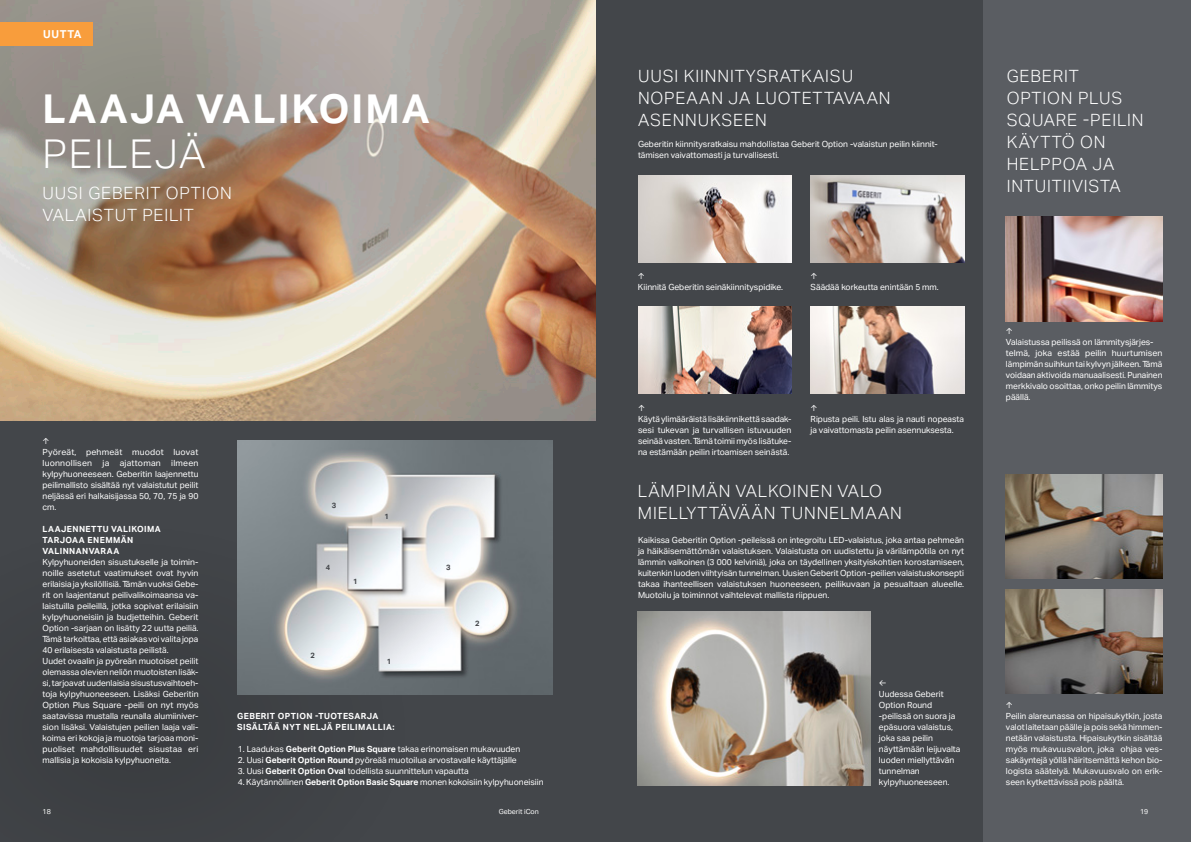
<style>
.page{position:relative;width:1191px;height:842px;background:#fff}
.page>*{position:absolute;margin:0;border:0;box-sizing:border-box;transform-origin:0 0}
.Header_40_45_light_all_caps_white{font:700 40px/45px "Aktiv Grotesk Geberit";letter-spacing:.05em;color:#fff}
.Subheader_17_22_light_all_cap{font:300 17px/22px "Aktiv Grotesk Geberit";letter-spacing:.05em;color:#fff}
.Body_header_8_5_11_bold_all_caps{font:700 11px "Aktiv Grotesk Geberit";letter-spacing:.055em;color:#fff}
.Body_copy_8_5_11_regular_block{font:8.5px/11px "Aktiv Grotesk Geberit";color:#fff}
.Body_header_8_5_11_bold_all_caps_B13{font:700 8.5px/11px "Aktiv Grotesk Geberit";letter-spacing:.05em;color:#fff}
.Image_number_white{font:700 7.5px "Aktiv Grotesk Geberit";color:#43464a}
.t1{font:7px "Aktiv Grotesk Geberit";color:#fff}
.s1{font-weight:300}
.s2{font-weight:700}
</style>
<div class="page">
<div style="left:595px;top:0;width:596px;height:842px;background:#43464a"></div>
<div style="left:984px;top:0;width:207px;height:842px;background:#5a5d62"></div>
<img style="left:638px;top:175px;width:153px;height:87px">
<img style="left:810px;top:175px;width:154px;height:87px">
<img style="left:638px;top:307px;width:153px;height:87px">
<img style="left:810px;top:307px;width:154px;height:87px">
<img style="left:638px;top:611px;width:232px;height:174px">
<img style="left:1006px;top:217px;width:156px;height:104px">
<img style="left:1006px;top:474px;width:156px;height:105px">
<img style="left:1006px;top:589px;width:156px;height:104px">
<div style="left:0;top:421px;width:595px;height:421px;background:#43464a"></div>
<img style="left:115px;top:521px;width:298px;height:225px">
<img style="left:0;top:0;width:595px;height:421px">
<img style="left:0;top:0;width:441px;height:369px">
<img style="left:238px;top:441px;width:315px;height:253px">
<div style="left:0;top:22px;width:92px;height:24px;background:#f89d3c"></div>
<p class="Body_header_8_5_11_bold_all_caps" style="left:43px;top:27px;width:40px">UUTTA</p>
<p class="Header_40_45_light_all_caps_white" style="left:43px;top:85px;width:389px">LAAJA VALIKOIMA<br><span class="s1">PEILEJÄ</span></p>
<p class="Subheader_17_22_light_all_cap" style="left:43px;top:182px;width:191px">UUSI GEBERIT OPTION</p>
<p class="Subheader_17_22_light_all_cap" style="left:43px;top:204px;width:153px">VALAISTUT PEILIT</p>
<p class="Body_copy_8_5_11_regular_block" style="left:43px;top:436px;width:157px">↑<br>Pyöreät, pehmeät muodot luovat luonnollisen ja ajattoman ilmeen kylpyhuoneeseen. Geberitin laajennettu peilimallisto sisältää nyt valaistutut peilit neljässä eri halkaisijassa 50, 70, 75 ja 90 cm.</p>
<p class="Body_header_8_5_11_bold_all_caps_B13" style="left:43px;top:524px;width:120px">LAAJENNETTU VALIKOIMA<br>TARJOAA ENEMMÄN<br>VALINNANVARAA</p>
<p class="Body_copy_8_5_11_regular_block" style="left:43px;top:557px;width:157px;text-align:justify">Kylpyhuoneiden sisustukselle ja toimin&shy;noille asetetut vaatimukset ovat hyvin erilaisia ja yksilöllisiä. Tämän vuoksi Gebe&shy;rit on laajentanut peilivalikoimaansa va&shy;laistuilla peileillä, jotka sopivat erilaisiin kylpyhuoneisiin ja budjetteihin. Geberit Option -sarjaan on lisätty 22 uutta peiliä.<br>Tämä tarkoittaa, että asiakas voi valita jopa 40 erilaisesta valaistusta peilistä.</p>
<p class="Body_copy_8_5_11_regular_block" style="left:43px;top:656px;width:157px;text-align:justify">Uudet ovaalin ja pyöreän muotoiset peilit olemassa olevien neliön muotoisten lisäk&shy;si, tarjoavat uudenlaisia sisustusvaihtoeh&shy;toja kylpyhuoneeseen. Lisäksi Geberitin Option Plus Square -peili on nyt myös saatavissa mustalla reunalla alumiiniver&shy;sion lisäksi. Valaistujen peilien laaja vali&shy;koima eri kokoja ja muotoja tarjoaa moni&shy;puoliset mahdollisuudet sisustaa eri mallisia ja kokoisia kylpyhuoneita.</p>
<p class="Image_number_white" style="left:332px;top:501px;width:6px">3</p>
<p class="Image_number_white" style="left:326px;top:563px;width:6px">4</p>
<p class="Image_number_white" style="left:353px;top:577px;width:6px">1</p>
<p class="Image_number_white" style="left:311px;top:650px;width:6px">2</p>
<p class="Image_number_white" style="left:384px;top:512px;width:6px">1</p>
<p class="Image_number_white" style="left:387px;top:656px;width:6px">1</p>
<p class="Image_number_white" style="left:446px;top:563px;width:6px">3</p>
<p class="Image_number_white" style="left:475px;top:619px;width:6px">2</p>
<p class="Body_header_8_5_11_bold_all_caps_B13" style="left:237px;top:711px;width:159px">GEBERIT OPTION -TUOTESARJA<br>SISÄLTÄÄ NYT NELJÄ PEILIMALLIA:</p>
<p class="Body_copy_8_5_11_regular_block" style="left:238px;top:744px;width:284px">1. Laadukas <span class="s2">Geberit Option Plus Square</span> takaa erinomaisen mukavuuden</p>
<p class="Body_copy_8_5_11_regular_block" style="left:238px;top:755px;width:280px">2. Uusi <span class="s2">Geberit Option Round</span> pyöreää muotoilua arvostavalle käyttäjälle</p>
<p class="Body_copy_8_5_11_regular_block" style="left:238px;top:766px;width:232px">3. Uusi <span class="s2">Geberit Option Oval</span> todellista suunnittelun vapautta</p>
<p class="Body_copy_8_5_11_regular_block" style="left:238px;top:777px;width:307px">4. Käytännöllinen <span class="s2">Geberit Option Basic Square</span> monen kokoisiin kylpyhuoneisiin</p>
<p class="Subheader_17_22_light_all_cap" style="left:638px;top:65px;width:217px">UUSI KIINNITYSRATKAISU</p>
<p class="Subheader_17_22_light_all_cap" style="left:638px;top:87px;width:254px">NOPEAAN JA LUOTETTAVAAN<br>ASENNUKSEEN</p>
<p class="Body_copy_8_5_11_regular_block" style="left:638px;top:139px;width:301px">Geberitin kiinnitysratkaisu mahdollistaa Geberit Option -valaistun peilin kiinnit&shy;tämisen vaivattomasti ja turvallisesti.</p>
<p class="Body_copy_8_5_11_regular_block" style="left:638px;top:271px;width:147px">↑<br>Kiinnitä Geberitin seinäkiinnityspidike.</p>
<p class="Body_copy_8_5_11_regular_block" style="left:810px;top:271px;width:130px">↑<br>Säädää korkeutta enintään 5 mm.</p>
<p class="Body_copy_8_5_11_regular_block" style="left:638px;top:403px;width:155px">↑<br>Käytä ylimääräistä lisäkiinnikettä saadak&shy;sesi tukevan ja turvallisen istuvuuden seinää vasten. Tämä toimii myös lisätuke&shy;na estämään peilin irtoamisen seinästä.</p>
<p class="Body_copy_8_5_11_regular_block" style="left:810px;top:403px;width:155px">↑<br>Ripusta peili. Istu alas ja nauti nopeasta ja vaivattomasta peilin asennuksesta.</p>
<p class="Subheader_17_22_light_all_cap" style="left:638px;top:479px;width:246px">LÄMPIMÄN VALKOINEN VALO</p>
<p class="Subheader_17_22_light_all_cap" style="left:638px;top:501px;width:265px">MIELLYTTÄVÄÄN TUNNELMAAN</p>
<p class="Body_copy_8_5_11_regular_block" style="left:638px;top:535px;width:328px;text-align:justify">Kaikissa Geberitin Option -peileissä on integroitu LED-valaistus, joka antaa pehmeän ja häikäisemättömän valaistuksen. Valaistusta on uudistettu ja värilämpötila on nyt lämmin valkoinen (3 000 kelviniä), joka on täydellinen yksityiskohtien korostamiseen, kuitenkin luoden viihtyisän tunnelman. Uusien Geberit Option -peilien valaistuskonsepti takaa ihanteellisen valaistuksen huoneeseen, peilikuvaan ja pesualtaan alueelle.<br>Muotoilu ja toiminnot vaihtelevat mallista riippuen.</p>
<p class="Body_copy_8_5_11_regular_block" style="left:879px;top:678px;width:83px">←<br>Uudessa Geberit<br>Option Round -peilissä on suora ja epäsuora valaistus, joka saa peilin näyttämään leijuvalta luoden miellyttävän tunnelman kylpyhuoneeseen.</p>
<p class="Subheader_17_22_light_all_cap" style="left:1006px;top:65px;width:138px">GEBERIT<br>OPTION PLUS<br>SQUARE -PEILIN<br>KÄYTTÖ ON</p>
<p class="Subheader_17_22_light_all_cap" style="left:1006px;top:153px;width:109px">HELPPOA JA</p>
<p class="Subheader_17_22_light_all_cap" style="left:1006px;top:175px;width:115px">INTUITIIVISTA</p>
<p class="Body_copy_8_5_11_regular_block" style="left:1006px;top:326px;width:8px">↑</p>
<p class="Body_copy_8_5_11_regular_block" style="left:1006px;top:337px;width:149px">Valaistussa peilissä on lämmitysjärjes-</p>
<p class="Body_copy_8_5_11_regular_block" style="left:1006px;top:348px;width:158px;text-align:justify">telmä, joka estää peilin huurtumisen lämpimän suihkun tai kylvyn jälkeen. Tämä voidaan aktivoida manuaalisesti. Punainen merkkivalo osoittaa, onko peilin lämmitys päällä.</p>
<p class="Body_copy_8_5_11_regular_block" style="left:1006px;top:700px;width:8px">↑</p>
<p class="Body_copy_8_5_11_regular_block" style="left:1006px;top:711px;width:158px;text-align:justify">Peilin alareunassa on hipaisukytkin, josta valot laitetaan päälle ja pois sekä himmen&shy;netään valaistusta. Hipaisukytkin sisältää myös mukavuusvalon, joka ohjaa ves&shy;sakäyntejä yöllä häiritsemättä kehon bio-</p>
<p class="Body_copy_8_5_11_regular_block" style="left:1006px;top:766px;width:158px">logista säätelyä. Mukavuusvalo on erik&shy;seen kytkettävissä pois päältä.</p>
<p class="t1" style="left:43px;top:807px;width:10px">18</p>
<p class="t1" style="left:499px;top:807px;width:41px">Geberit iCon</p>
<p class="t1" style="left:1140px;top:807px;width:10px">19</p>
</div>
